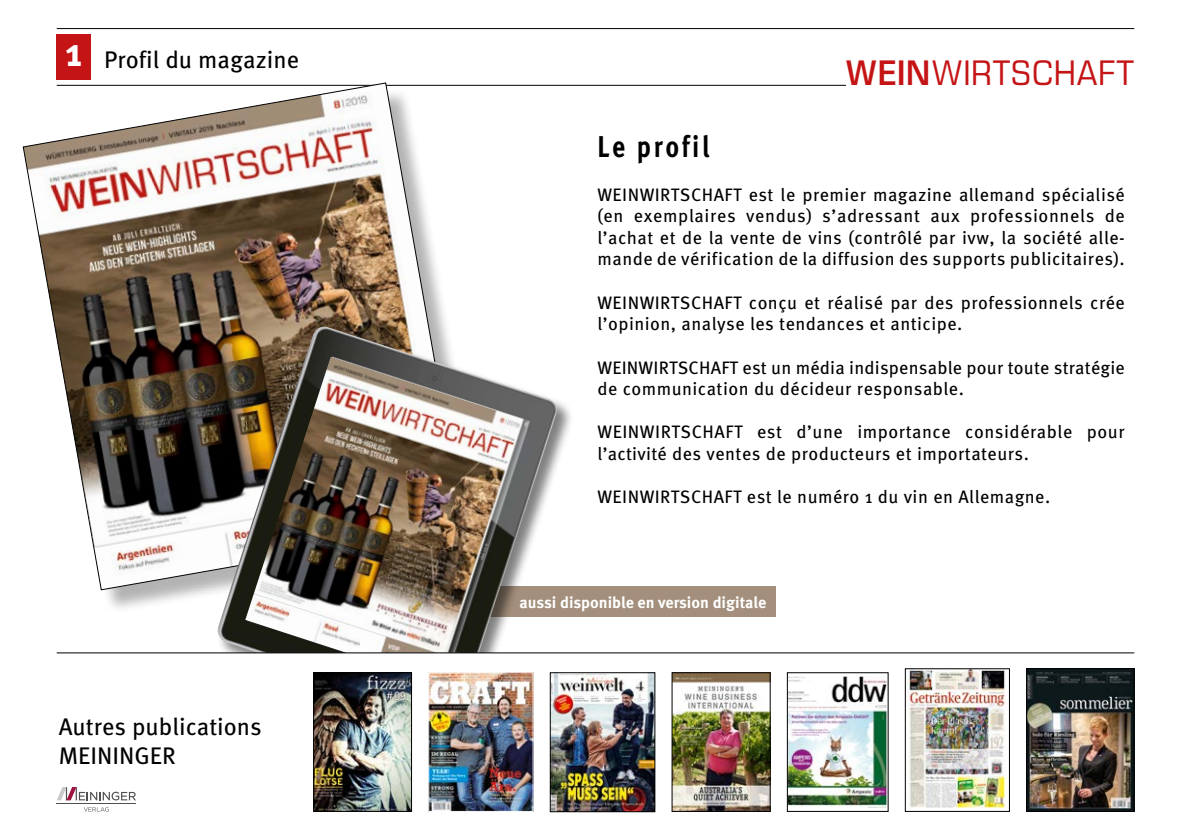
<style>
.page{position:relative;width:1191px;height:840px;background:#fff}
.page>*{position:absolute;margin:0;border:0;box-sizing:border-box;transform-origin:0 0}
.t1{font:700 40px "Meta OT";color:#fff}
.t2{font:36.2px "Eurostile Next LT Pro";letter-spacing:.02em;color:#c51415;scale:.91 1}
.t3{font:700 30px "Meta OT";letter-spacing:.1em;color:#000;scale:.85 1}
.t4{font:24px/28.8px "Meta OT";color:#000}
.t5{font:18px/21.6px "Meta OT";letter-spacing:.025em;color:#000}
.t6{font:700 16px "Meta OT";color:#fff}
.s1{font-weight:600}
</style>
<div class="page">
<div style="left:456px;top:585px;width:319px;height:31px;background:#a38f7b"></div>
<hr style="left:57px;top:85px;width:789px;height:1px;background:#000">
<svg style="left:57px;top:787px;width:79px;height:13px"></svg>
<hr style="left:57px;top:803px;width:79px;height:1px;background:#515050">
<svg style="left:84px;top:807px;width:25px;height:4px"></svg>
<div style="left:27px;top:86px;width:461px;height:527px;background:#000;opacity:.3"></div>
<img style="left:23px;top:82px;width:441px;height:508px">
<div style="left:216px;top:325px;width:358px;height:327px;background:#000;opacity:.5"></div>
<img style="left:215px;top:326px;width:344px;height:326px">
<img style="left:1028px;top:670px;width:104px;height:139px">
<div style="left:1026px;top:668px;width:108px;height:143px;border:1px solid #000"></div>
<img style="left:789px;top:676px;width:97px;height:131px">
<div style="left:787px;top:672px;width:101px;height:139px;border:1px solid #000"></div>
<img style="left:907px;top:670px;width:100px;height:137px">
<img style="left:430px;top:674px;width:101px;height:135px">
<div style="left:428px;top:672px;width:105px;height:139px;border:1px solid #fff"></div>
<img style="left:552px;top:674px;width:101px;height:135px">
<div style="left:550px;top:672px;width:105px;height:139px;border:1px solid #000"></div>
<img style="left:674px;top:674px;width:94px;height:135px">
<div style="left:672px;top:672px;width:98px;height:139px;border:1px solid #000"></div>
<img style="left:315px;top:674px;width:95px;height:135px">
<div style="left:313px;top:672px;width:99px;height:139px;border:1px solid #000"></div>
<hr style="left:57px;top:28px;width:1077px;height:1px;background:#000">
<div style="left:57px;top:34px;width:34px;height:46px;background:#c51415"></div>
<hr style="left:57px;top:652px;width:1077px;height:1px;background:#000">
<h1 class="t1" style="left:65px;top:29px;width:19px">1</h1>
<h3 class="t4" style="left:104px;top:46px;width:196px">Profil du magazine</h3>
<h3 class="t4" style="left:59px;top:712px;width:205px">Autres publications<br>MEININGER</h3>
<h2 class="t2" style="left:846px;top:53px;width:318px"><span class="s1">WEIN</span>WIRTSCHAFT</h2>
<h3 class="t3" style="left:597px;top:129px;width:133px">Le profil</h3>
<p class="t5" style="left:597px;top:184px;width:529px;text-align:justify">WEINWIRTSCHAFT est le premier magazine allemand spécialisé (en exemplaires vendus) s’adressant aux professionnels de l’achat et de la vente de vins (contrôlé par ivw, la société alle&shy;mande de vérification de la diffusion des supports publicitaires).</p>
<p class="t5" style="left:597px;top:292px;width:529px">WEINWIRTSCHAFT conçu et réalisé par des professionnels crée l’opinion, analyse les tendances et anticipe.</p>
<p class="t5" style="left:597px;top:356px;width:529px">WEINWIRTSCHAFT est un média indispensable pour toute stratégie de communication du décideur responsable.</p>
<p class="t5" style="left:597px;top:421px;width:529px">WEINWIRTSCHAFT est d’une importance considérable pour l’activité des ventes de producteurs et importateurs.</p>
<p class="t5" style="left:597px;top:486px;width:454px">WEINWIRTSCHAFT est le numéro 1 du vin en Allemagne.</p>
<p class="t6" style="left:519px;top:592px;width:248px">aussi disponible en version digitale</p>
</div>
